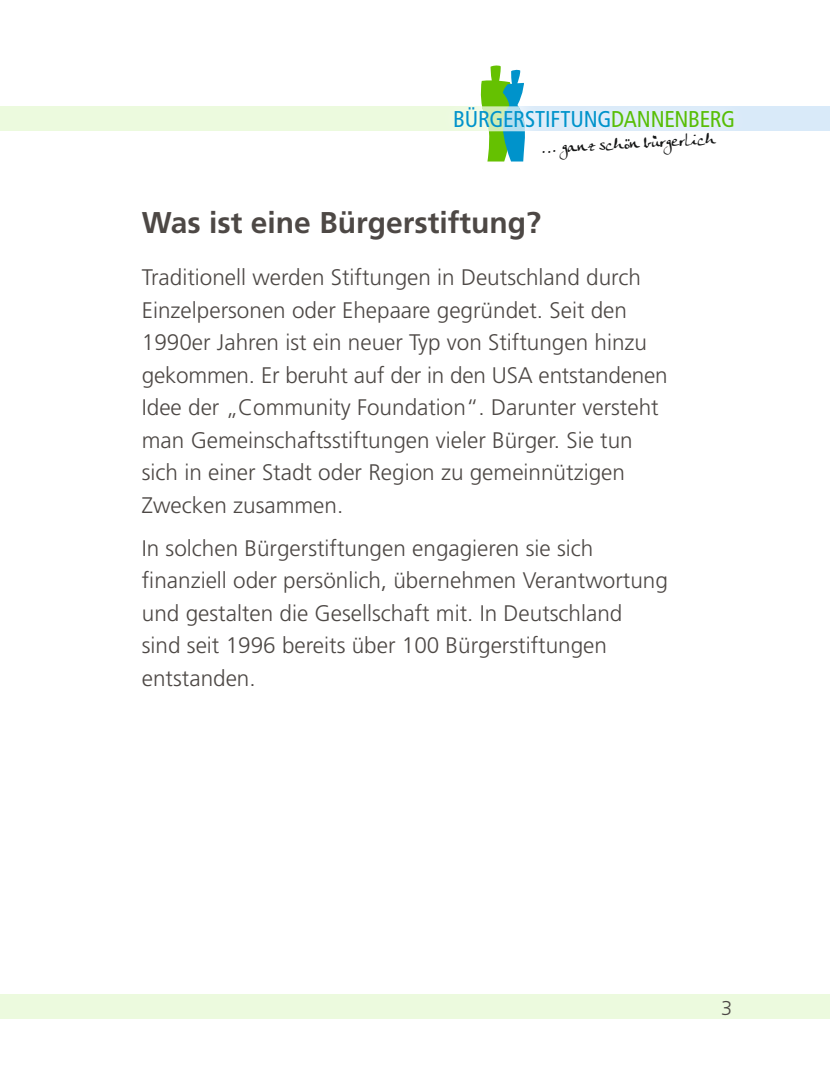
<style>
.page{position:relative;width:830px;height:1092px;background:#fff}
.page>*{position:absolute;margin:0;border:0;box-sizing:border-box;transform-origin:0 0}
.t1{font:700 30px "Frutiger";color:#4d4845}
.t2{font:condensed 22.75px "Frutiger";letter-spacing:-.01em;color:#0093cb}
.t3{font:300 22.5px/32.5px "Frutiger";color:#4d4845}
.t4{font:300 20px "Frutiger";color:#4d4845}
.t5{font:15.25px "Schrift";color:#151616}
.s1{color:#58be07}
</style>
<div class="page">
<div style="left:513px;top:106px;width:316px;height:25px;background:#d9eaf9"></div>
<div style="left:0;top:106px;width:497px;height:25px;background:#ecfade"></div>
<div style="left:0;top:994px;width:829px;height:25px;background:#ecfade"></div>
<div style="left:439px;top:51px;width:309px;height:126px;background:#fff;opacity:.75"></div>
<svg style="left:480px;top:65px;width:45px;height:96px"></svg>
<p class="t2" style="left:453px;top:106px;width:283px">BÜRGERSTIFTUNG<span class="s1">DANNENBERG</span></p>
<p class="t5" style="left:541px;top:139px;width:175px;rotate:-3deg">. . . ganz schön bürgerlich</p>
<h1 class="t1" style="left:142px;top:204px;width:400px">Was ist eine Bürgerstiftung?</h1>
<p class="t3" style="left:142px;top:261px;width:527px">Traditionell werden Stiftungen in Deutschland durch Einzelpersonen oder Ehepaare gegründet. Seit den 1990er Jahren ist ein neuer Typ von Stiftungen hinzu gekommen. Er beruht auf der in den USA entstandenen Idee der „Community Foundation“. Darunter versteht man Gemeinschaftsstiftungen vieler Bürger. Sie tun sich in einer Stadt oder Region zu gemeinnützigen Zwecken zusammen.</p>
<p class="t3" style="left:142px;top:531px;width:527px">In solchen Bürgerstiftungen engagieren sie sich finanziell oder persönlich, übernehmen Verantwortung und gestalten die Gesellschaft mit. In Deutschland<br>sind seit 1996 bereits über 100 Bürgerstiftungen entstanden.</p>
<p class="t4" style="left:721px;top:996px;width:13px">3</p>
</div>
